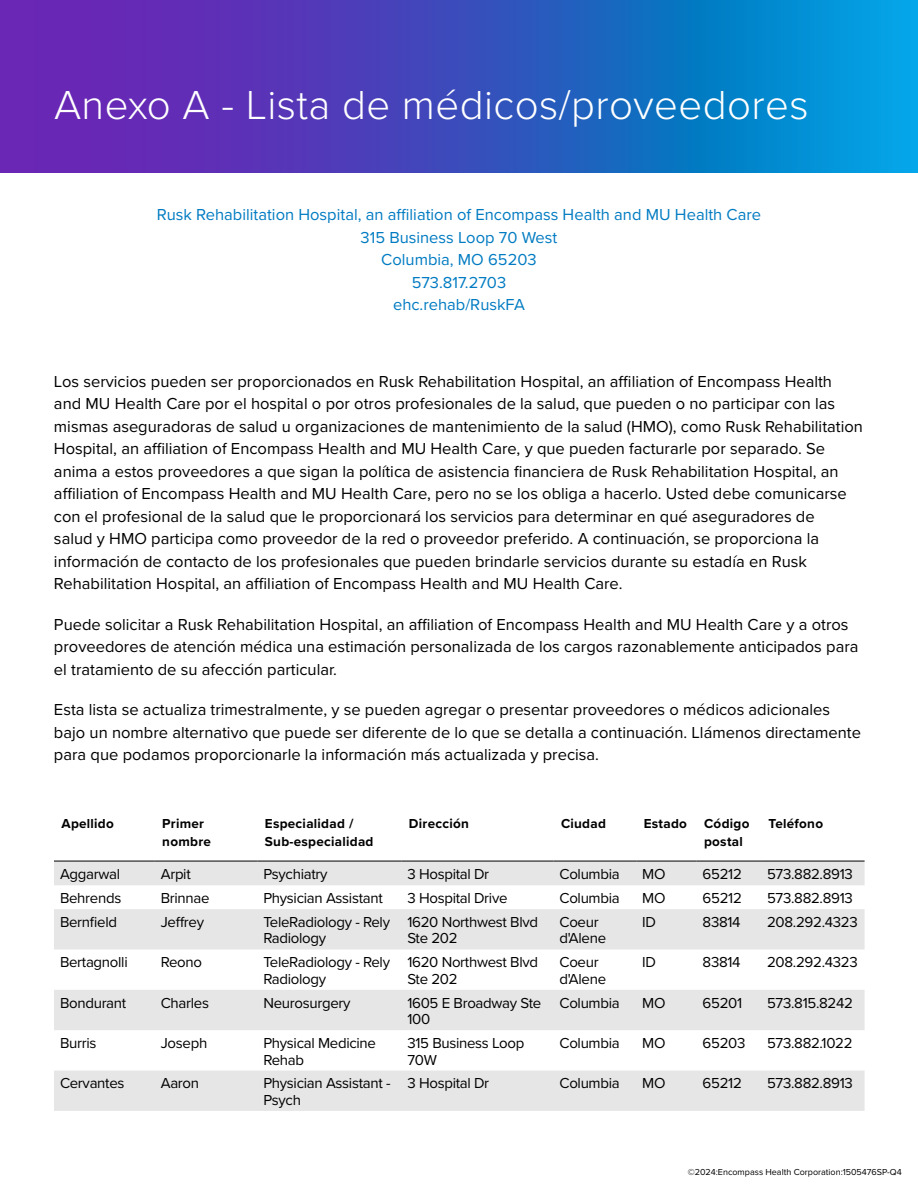
<style>
.page{position:relative;width:918px;height:1188px;background:#fff}
.page>*{position:absolute;margin:0;border:0;box-sizing:border-box;transform-origin:0 0}
.t1{font:300 42px "Proxima Nova";letter-spacing:.01em;color:#fff}
.t2{font:16.5px/22.5px "Proxima Nova";color:#000}
.t3{font:16.5px/22.5px "Proxima Nova";color:#007bc2;text-align:center}
.t4{font:15px/16.5px "Proxima Nova";letter-spacing:-.02em;color:#000}
.t5{font:700 13.5px/18px "Proxima Nova";letter-spacing:.02em;color:#000}
.t6{font:9px "Proxima Nova";color:#000}
</style>
<div class="page">
<svg style="left:0;top:0;width:918px;height:173px;background:#3555c0"></svg>
<svg style="left:54px;top:862px;width:811px;height:249px;fill:#e6e6e6"></svg>
<hr style="left:54px;top:861px;width:101px;height:1px;background:#000">
<hr style="left:155px;top:861px;width:102px;height:1px;background:#000">
<hr style="left:257px;top:861px;width:144px;height:1px;background:#000">
<hr style="left:401px;top:861px;width:153px;height:1px;background:#000">
<hr style="left:554px;top:861px;width:82px;height:1px;background:#000">
<hr style="left:636px;top:861px;width:61px;height:1px;background:#000">
<hr style="left:697px;top:861px;width:64px;height:1px;background:#000">
<hr style="left:761px;top:861px;width:104px;height:1px;background:#000">
<h1 class="t1" style="left:54px;top:74px;width:756px">Anexo A - Lista de médicos/proveedores</h1>
<p class="t3" style="left:157px;top:203px;width:606px">Rusk Rehabilitation Hospital, an affiliation of Encompass Health and MU Health Care<br>315 Business Loop 70 West<br>Columbia, MO 65203<br>573.817.2703<br>ehc.rehab/RuskFA</p>
<p class="t2" style="left:54px;top:369px;width:810px">Los servicios pueden ser proporcionados en Rusk Rehabilitation Hospital, an affiliation of Encompass Health and MU Health Care por el hospital o por otros profesionales de la salud, que pueden o no participar con las mismas aseguradoras de salud u organizaciones de mantenimiento de la salud (HMO), como Rusk Rehabilitation Hospital, an affiliation of Encompass Health and MU Health Care, y que pueden facturarle por separado. Se anima a estos proveedores a que sigan la política de asistencia financiera de Rusk Rehabilitation Hospital, an affiliation of Encompass Health and MU Health Care, pero no se los obliga a hacerlo. Usted debe comunicarse con el profesional de la salud que le proporcionará los servicios para determinar en qué aseguradores de<br>salud y HMO participa como proveedor de la red o proveedor preferido. A continuación, se proporciona la información de contacto de los profesionales que pueden brindarle servicios durante su estadía en Rusk Rehabilitation Hospital, an affiliation of Encompass Health and MU Health Care.</p>
<p class="t2" style="left:54px;top:612px;width:806px">Puede solicitar a Rusk Rehabilitation Hospital, an affiliation of Encompass Health and MU Health Care y a otros proveedores de atención médica una estimación personalizada de los cargos razonablemente anticipados para el tratamiento de su afección particular.</p>
<p class="t2" style="left:54px;top:698px;width:808px">Esta lista se actualiza trimestralmente, y se pueden agregar o presentar proveedores o médicos adicionales bajo un nombre alternativo que puede ser diferente de lo que se detalla a continuación. Llámenos directamente para que podamos proporcionarle la información más actualizada y precisa.</p>
<p class="t5" style="left:62px;top:815px;width:54px">Apellido</p>
<p class="t5" style="left:162px;top:815px;width:50px">Primer nombre</p>
<p class="t5" style="left:265px;top:815px;width:110px">Especialidad /<br>Sub-especialidad</p>
<p class="t5" style="left:409px;top:815px;width:62px">Dirección</p>
<p class="t5" style="left:561px;top:815px;width:47px">Ciudad</p>
<p class="t5" style="left:644px;top:815px;width:45px">Estado</p>
<p class="t5" style="left:704px;top:815px;width:47px">Código postal</p>
<p class="t5" style="left:769px;top:815px;width:56px">Teléfono</p>
<p class="t4" style="left:60px;top:865px;width:62px">Aggarwal</p>
<p class="t4" style="left:161px;top:865px;width:32px">Arpit</p>
<p class="t4" style="left:263px;top:865px;width:66px">Psychiatry</p>
<p class="t4" style="left:407px;top:865px;width:83px">3 Hospital Dr</p>
<p class="t4" style="left:560px;top:865px;width:62px">Columbia</p>
<p class="t4" style="left:642px;top:865px;width:25px">MO</p>
<p class="t4" style="left:703px;top:865px;width:41px">65212</p>
<p class="t4" style="left:767px;top:865px;width:87px">573.882.8913</p>
<p class="t4" style="left:60px;top:889px;width:63px">Behrends</p>
<p class="t4" style="left:161px;top:889px;width:50px">Brinnae</p>
<p class="t4" style="left:263px;top:889px;width:121px">Physician Assistant</p>
<p class="t4" style="left:407px;top:889px;width:102px">3 Hospital Drive</p>
<p class="t4" style="left:560px;top:889px;width:62px">Columbia</p>
<p class="t4" style="left:642px;top:889px;width:25px">MO</p>
<p class="t4" style="left:703px;top:889px;width:41px">65212</p>
<p class="t4" style="left:767px;top:889px;width:87px">573.882.8913</p>
<p class="t4" style="left:60px;top:913px;width:59px">Bernfield</p>
<p class="t4" style="left:161px;top:913px;width:45px">Jeffrey</p>
<p class="t4" style="left:263px;top:913px;width:128px">TeleRadiology - Rely<br>Radiology</p>
<p class="t4" style="left:407px;top:913px;width:132px">1620 Northwest Blvd<br>Ste 202</p>
<p class="t4" style="left:560px;top:913px;width:48px">Coeur d'Alene</p>
<p class="t4" style="left:642px;top:913px;width:15px">ID</p>
<p class="t4" style="left:703px;top:913px;width:40px">83814</p>
<p class="t4" style="left:767px;top:913px;width:92px">208.292.4323</p>
<p class="t4" style="left:60px;top:953px;width:69px">Bertagnolli</p>
<p class="t4" style="left:161px;top:953px;width:43px">Reono</p>
<p class="t4" style="left:263px;top:953px;width:128px">TeleRadiology - Rely<br>Radiology</p>
<p class="t4" style="left:407px;top:953px;width:132px">1620 Northwest Blvd<br>Ste 202</p>
<p class="t4" style="left:560px;top:953px;width:48px">Coeur d'Alene</p>
<p class="t4" style="left:642px;top:953px;width:15px">ID</p>
<p class="t4" style="left:703px;top:953px;width:40px">83814</p>
<p class="t4" style="left:767px;top:953px;width:92px">208.292.4323</p>
<p class="t4" style="left:60px;top:994px;width:68px">Bondurant</p>
<p class="t4" style="left:161px;top:994px;width:50px">Charles</p>
<p class="t4" style="left:263px;top:994px;width:89px">Neurosurgery</p>
<p class="t4" style="left:407px;top:994px;width:135px">1605 E Broadway Ste<br>100</p>
<p class="t4" style="left:560px;top:994px;width:62px">Columbia</p>
<p class="t4" style="left:642px;top:994px;width:25px">MO</p>
<p class="t4" style="left:703px;top:994px;width:41px">65201</p>
<p class="t4" style="left:767px;top:994px;width:87px">573.815.8242</p>
<p class="t4" style="left:60px;top:1034px;width:38px">Burris</p>
<p class="t4" style="left:161px;top:1034px;width:48px">Joseph</p>
<p class="t4" style="left:263px;top:1034px;width:114px">Physical Medicine<br>Rehab</p>
<p class="t4" style="left:407px;top:1034px;width:119px">315 Business Loop<br>70W</p>
<p class="t4" style="left:560px;top:1034px;width:62px">Columbia</p>
<p class="t4" style="left:642px;top:1034px;width:25px">MO</p>
<p class="t4" style="left:703px;top:1034px;width:44px">65203</p>
<p class="t4" style="left:767px;top:1034px;width:87px">573.882.1022</p>
<p class="t4" style="left:60px;top:1074px;width:66px">Cervantes</p>
<p class="t4" style="left:161px;top:1074px;width:40px">Aaron</p>
<p class="t4" style="left:263px;top:1074px;width:129px">Physician Assistant -<br>Psych</p>
<p class="t4" style="left:407px;top:1074px;width:83px">3 Hospital Dr</p>
<p class="t4" style="left:560px;top:1074px;width:62px">Columbia</p>
<p class="t4" style="left:642px;top:1074px;width:25px">MO</p>
<p class="t4" style="left:703px;top:1074px;width:41px">65212</p>
<p class="t4" style="left:767px;top:1074px;width:87px">573.882.8913</p>
<p class="t6" style="left:688px;top:1166px;width:216px">©2024:Encompass Health Corporation:1505476SP-Q4</p>
</div>
